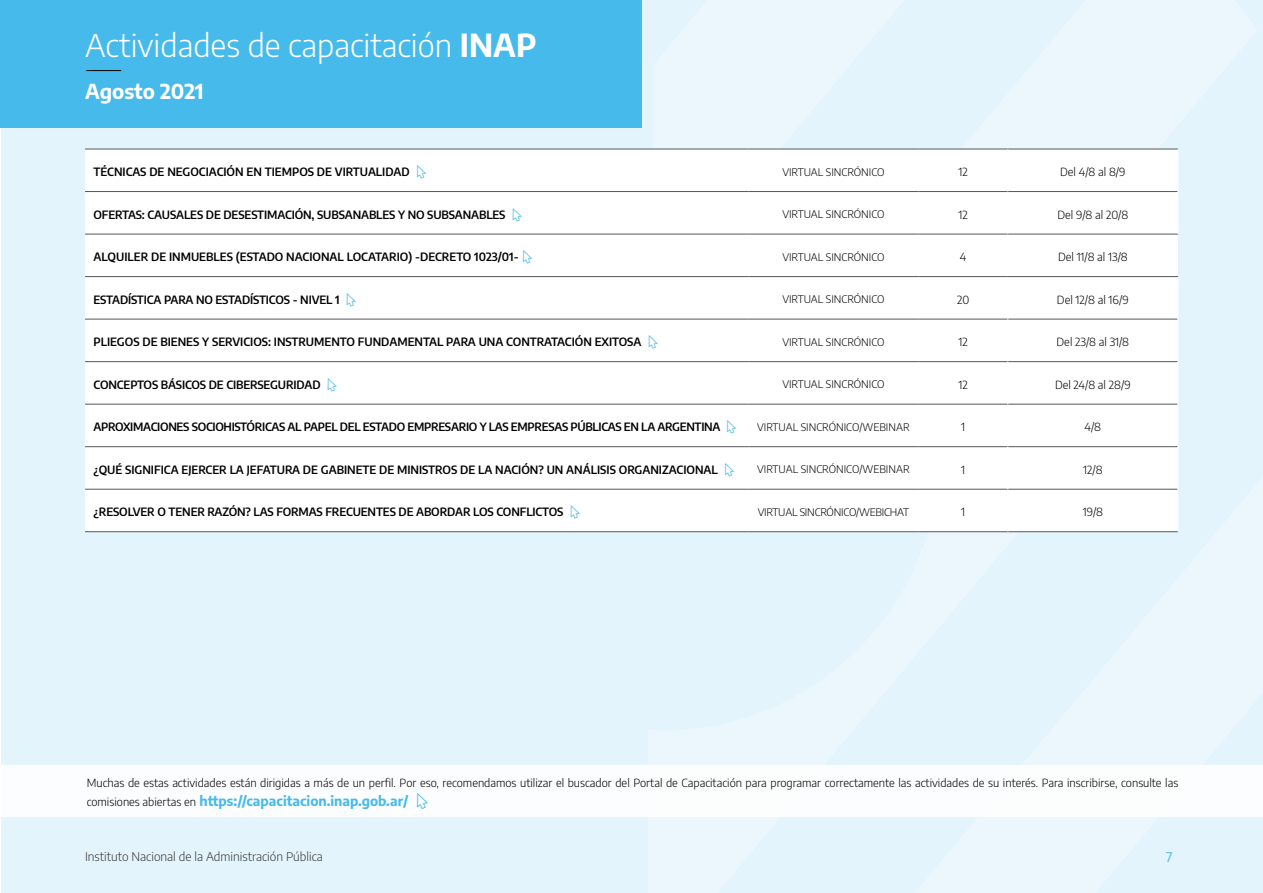
<style>
.page{position:relative;width:1263px;height:893px;background:#fff}
.page>*{position:absolute;margin:0;border:0;box-sizing:border-box;transform-origin:0 0}
.t1{font:300 31.2px "Encode Sans";color:#fff}
.t2{font:700 20.25px "Encode Sans";letter-spacing:-.005em;color:#fff}
.t3{font:700 13.5px "Encode Sans";color:#47baec}
.t4{font:500 13.5px "Encode Sans";color:#65c1ee}
.t5{font:300 12px "Encode Sans";color:#3c3c3b}
.t6{font:600 11.25px "Encode Sans";letter-spacing:-.01em;color:#000}
.t7{font:300 11.25px "Encode Sans";color:#000}
.t8{font:300 10.5px "Encode Sans";color:#000}
.t9{font:300 10.5px "Encode Sans";letter-spacing:-.02em;color:#000}
.s1{font-weight:700}
.s2{font-family:"Cursors";font-weight:400;font-size:15px;color:#47baec}
.s3{font-weight:300;font-size:11.25px;color:#000}
.s4{font-family:"Cursors";font-weight:400;font-size:18px}
</style>
<div class="page">
<div style="left:1px;top:0;width:1262px;height:893px;background:#e3f4fc"></div>
<svg style="left:653px;top:148px;width:275px;height:1px"></svg>
<div style="left:0;top:0;width:641px;height:128px;background:#47baec"></div>
<div style="left:0;top:765px;width:1263px;height:51px;background:#fff"></div>
<hr style="left:86px;top:70px;width:35px;height:1px;background:#000">
<div style="left:85px;top:150px;width:1093px;height:381px;background:#fff"></div>
<hr style="left:85px;top:149px;width:663px;height:1px;background:#575756">
<hr style="left:748px;top:149px;width:170px;height:1px;background:#575756">
<hr style="left:918px;top:149px;width:90px;height:1px;background:#575756">
<hr style="left:1008px;top:149px;width:170px;height:1px;background:#575756">
<hr style="left:85px;top:191px;width:663px;height:1px;background:#575756">
<hr style="left:748px;top:191px;width:170px;height:1px;background:#575756">
<hr style="left:918px;top:191px;width:90px;height:1px;background:#575756">
<hr style="left:1008px;top:191px;width:170px;height:1px;background:#575756">
<hr style="left:85px;top:234px;width:663px;height:1px;background:#575756">
<hr style="left:748px;top:234px;width:170px;height:1px;background:#575756">
<hr style="left:918px;top:234px;width:90px;height:1px;background:#575756">
<hr style="left:1008px;top:234px;width:170px;height:1px;background:#575756">
<hr style="left:85px;top:319px;width:663px;height:1px;background:#575756">
<hr style="left:748px;top:319px;width:170px;height:1px;background:#575756">
<hr style="left:918px;top:319px;width:90px;height:1px;background:#575756">
<hr style="left:1008px;top:319px;width:170px;height:1px;background:#575756">
<hr style="left:85px;top:361px;width:663px;height:1px;background:#575756">
<hr style="left:748px;top:361px;width:170px;height:1px;background:#575756">
<hr style="left:918px;top:361px;width:90px;height:1px;background:#575756">
<hr style="left:1008px;top:361px;width:170px;height:1px;background:#575756">
<hr style="left:85px;top:404px;width:663px;height:1px;background:#575756">
<hr style="left:748px;top:404px;width:170px;height:1px;background:#575756">
<hr style="left:918px;top:404px;width:90px;height:1px;background:#575756">
<hr style="left:1008px;top:404px;width:170px;height:1px;background:#575756">
<hr style="left:85px;top:446px;width:663px;height:1px;background:#575756">
<hr style="left:748px;top:446px;width:170px;height:1px;background:#575756">
<hr style="left:918px;top:446px;width:90px;height:1px;background:#575756">
<hr style="left:1008px;top:446px;width:170px;height:1px;background:#575756">
<hr style="left:85px;top:489px;width:663px;height:1px;background:#575756">
<hr style="left:748px;top:489px;width:170px;height:1px;background:#575756">
<hr style="left:918px;top:489px;width:90px;height:1px;background:#575756">
<hr style="left:1008px;top:489px;width:170px;height:1px;background:#575756">
<hr style="left:85px;top:531px;width:663px;height:1px;background:#575756">
<hr style="left:748px;top:531px;width:170px;height:1px;background:#575756">
<hr style="left:918px;top:531px;width:90px;height:1px;background:#575756">
<hr style="left:1008px;top:531px;width:170px;height:1px;background:#575756">
<hr style="left:1007px;top:149px;width:1px;height:42px;background:#fff">
<hr style="left:1178px;top:149px;width:1px;height:43px;background:#fff">
<hr style="left:1007px;top:192px;width:1px;height:42px;background:#fff">
<hr style="left:1178px;top:192px;width:1px;height:42px;background:#fff">
<hr style="left:1007px;top:277px;width:1px;height:42px;background:#fff">
<hr style="left:1178px;top:277px;width:1px;height:42px;background:#fff">
<hr style="left:1007px;top:319px;width:1px;height:42px;background:#fff">
<hr style="left:1178px;top:319px;width:1px;height:43px;background:#fff">
<hr style="left:1007px;top:362px;width:1px;height:42px;background:#fff">
<hr style="left:1178px;top:362px;width:1px;height:42px;background:#fff">
<hr style="left:1007px;top:404px;width:1px;height:42px;background:#fff">
<hr style="left:1178px;top:404px;width:1px;height:43px;background:#fff">
<hr style="left:1007px;top:447px;width:1px;height:42px;background:#fff">
<hr style="left:1178px;top:447px;width:1px;height:42px;background:#fff">
<hr style="left:1007px;top:489px;width:1px;height:42px;background:#fff">
<hr style="left:1178px;top:489px;width:1px;height:42px;background:#fff">
<hr style="left:85px;top:276px;width:663px;height:1px;background:#575756">
<hr style="left:748px;top:276px;width:170px;height:1px;background:#575756">
<hr style="left:918px;top:276px;width:90px;height:1px;background:#575756">
<hr style="left:1008px;top:276px;width:170px;height:1px;background:#575756">
<h1 class="t1" style="left:85px;top:24px;width:453px">Actividades de capacitación <span class="s1">INAP</span></h1>
<h2 class="t2" style="left:85px;top:76px;width:120px">Agosto 2021</h2>
<p class="t6" style="left:94px;top:164px;width:335px">TÉCNICAS DE NEGOCIACIÓN EN TIEMPOS DE VIRTUALIDAD <span class="s2">V</span></p>
<p class="t8" style="left:782px;top:164px;width:104px">VIRTUAL SINCRÓNICO</p>
<p class="t7" style="left:958px;top:164px;width:11px">12</p>
<p class="t7" style="left:1060px;top:164px;width:67px">Del 4/8 al 8/9</p>
<p class="t6" style="left:94px;top:206px;width:431px">OFERTAS: CAUSALES DE DESESTIMACIÓN, SUBSANABLES Y NO SUBSANABLES <span class="s2">V</span></p>
<p class="t8" style="left:782px;top:207px;width:104px">VIRTUAL SINCRÓNICO</p>
<p class="t7" style="left:958px;top:207px;width:11px">12</p>
<p class="t7" style="left:1057px;top:207px;width:72px">Del 9/8 al 20/8</p>
<p class="t6" style="left:94px;top:249px;width:441px">ALQUILER DE INMUEBLES (ESTADO NACIONAL LOCATARIO) -DECRETO 1023/01- <span class="s2">V</span></p>
<p class="t8" style="left:782px;top:250px;width:104px">VIRTUAL SINCRÓNICO</p>
<p class="t7" style="left:960px;top:249px;width:8px">4</p>
<p class="t7" style="left:1058px;top:249px;width:71px">Del 11/8 al 13/8</p>
<p class="t6" style="left:94px;top:291px;width:265px">ESTADÍSTICA PARA NO ESTADÍSTICOS - NIVEL 1 <span class="s2">V</span></p>
<p class="t8" style="left:782px;top:292px;width:104px">VIRTUAL SINCRÓNICO</p>
<p class="t7" style="left:957px;top:292px;width:14px">20</p>
<p class="t7" style="left:1057px;top:292px;width:73px">Del 12/8 al 16/9</p>
<p class="t6" style="left:94px;top:334px;width:567px">PLIEGOS DE BIENES Y SERVICIOS: INSTRUMENTO FUNDAMENTAL PARA UNA CONTRATACIÓN EXITOSA <span class="s2">V</span></p>
<p class="t8" style="left:782px;top:335px;width:104px">VIRTUAL SINCRÓNICO</p>
<p class="t7" style="left:958px;top:334px;width:11px">12</p>
<p class="t7" style="left:1056px;top:334px;width:74px">Del 23/8 al 31/8</p>
<p class="t6" style="left:94px;top:377px;width:246px">CONCEPTOS BÁSICOS DE CIBERSEGURIDAD <span class="s2">V</span></p>
<p class="t8" style="left:782px;top:377px;width:104px">VIRTUAL SINCRÓNICO</p>
<p class="t7" style="left:958px;top:377px;width:11px">12</p>
<p class="t7" style="left:1055px;top:377px;width:77px">Del 24/8 al 28/9</p>
<p class="t6" style="left:94px;top:419px;width:645px">APROXIMACIONES SOCIOHISTÓRICAS AL PAPEL DEL ESTADO EMPRESARIO Y LAS EMPRESAS PÚBLICAS EN LA ARGENTINA <span class="s2">V</span></p>
<p class="t8" style="left:757px;top:420px;width:154px">VIRTUAL SINCRÓNICO/WEBINAR</p>
<p class="t7" style="left:961px;top:419px;width:5px">1</p>
<p class="t7" style="left:1084px;top:419px;width:18px">4/8</p>
<p class="t6" style="left:94px;top:462px;width:643px">¿QUÉ SIGNIFICA EJERCER LA JEFATURA DE GABINETE DE MINISTROS DE LA NACIÓN? UN ANÁLISIS ORGANIZACIONAL <span class="s2">V</span></p>
<p class="t8" style="left:757px;top:462px;width:154px">VIRTUAL SINCRÓNICO/WEBINAR</p>
<p class="t7" style="left:961px;top:462px;width:5px">1</p>
<p class="t7" style="left:1083px;top:462px;width:21px">12/8</p>
<p class="t6" style="left:94px;top:504px;width:489px">¿RESOLVER O TENER RAZÓN? LAS FORMAS FRECUENTES DE ABORDAR LOS CONFLICTOS <span class="s2">V</span></p>
<p class="t9" style="left:758px;top:505px;width:153px">VIRTUAL SINCRÓNICO/WEBICHAT</p>
<p class="t7" style="left:961px;top:504px;width:5px">1</p>
<p class="t7" style="left:1083px;top:504px;width:22px">19/8</p>
<p class="t7" style="left:87px;top:775px;width:1093px">Muchas de estas actividades están dirigidas a más de un perfil. Por eso, recomendamos utilizar el buscador del Portal de Capacitación para programar correctamente las actividades de su interés. Para inscribirse, consulte las</p>
<p class="t3" style="left:87px;top:791px;width:344px"><span class="s3">comisiones abiertas en</span> https://capacitacion.inap.gob.ar/ <span class="s4">V</span></p>
<p class="t5" style="left:85px;top:848px;width:239px">Instituto Nacional de la Administración Pública</p>
<p class="t4" style="left:1166px;top:847px;width:8px">7</p>
</div>
